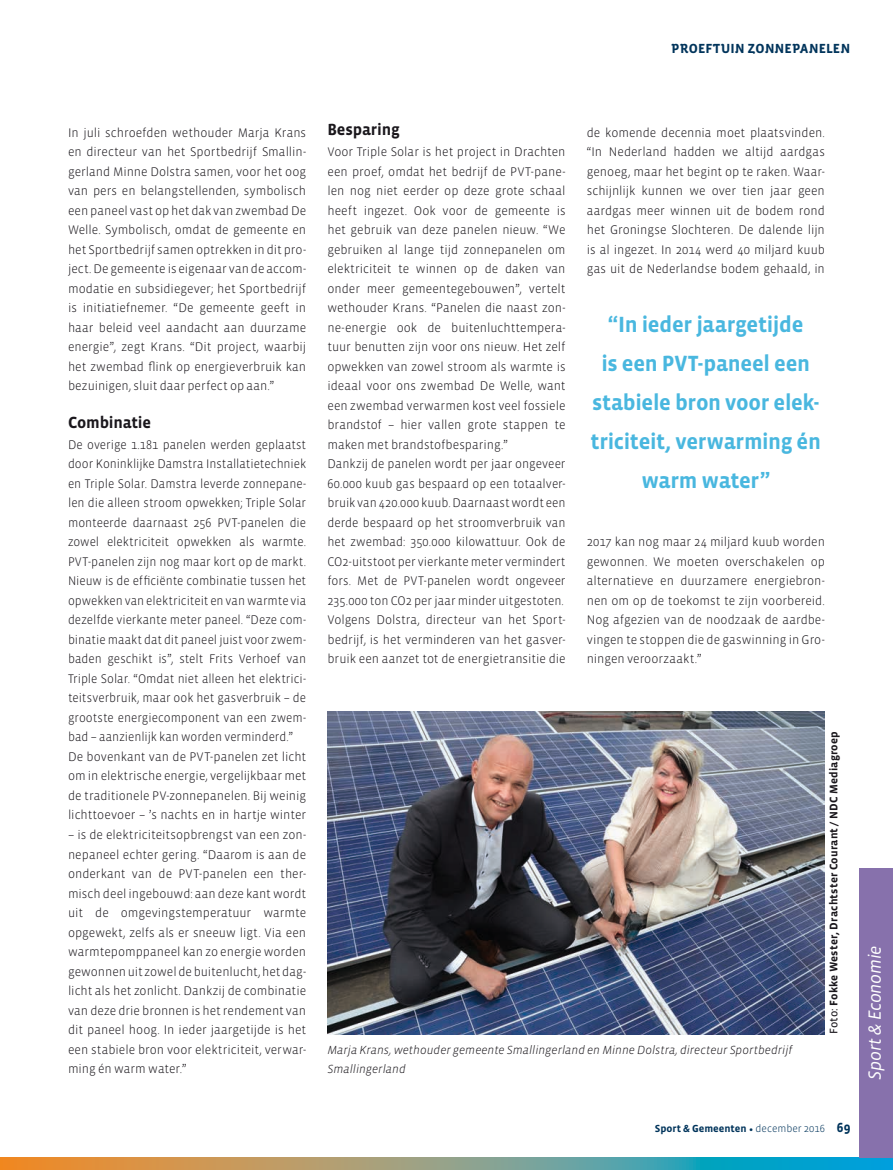
<style>
.page{position:relative;width:893px;height:1170px;background:#fff}
.page>*{position:absolute;margin:0;border:0;box-sizing:border-box;transform-origin:0 0}
.t1{font:700 22.5px/39px "Vista Sans";letter-spacing:-.015em;color:#49b7df;text-align:center}
.t2{font:italic 18px "Vista Sans";letter-spacing:-.02em;color:#fff}
.t3{font:700 16.5px "Vista Sans";letter-spacing:-.01em;color:#1a171c}
.t4{font:700 13.5px "Vista Sans Alt";letter-spacing:.005em;color:#00345b}
.t5{font:700 13.5px "Vista Sans";color:#00345b}
.t6{font:300 12.75px/19.5px "Vista Sans";color:#1a171c;text-align:justify}
.t7{font:300 12.75px/19.5px "Vista Sans";color:#1a171c;scale:.95 1}
.t8{font:italic 300 12px/19.5px "Vista Sans";color:#1a171c}
.t9{font:700 11.25px "Vista Sans";letter-spacing:.015em;color:#1a171c}
.t10{font:700 10.5px "Vista Sans";color:#00345b}
.s1{font-family:"Vista Sans Reg";font-weight:400}
.s2{font-family:"Minion Pro";font-weight:400}
.s3{font-weight:300}
</style>
<div class="page">
<svg style="left:0;top:1157px;width:893px;height:12px;background:#809c86"></svg>
<div style="left:859px;top:867px;width:34px;height:290px;background:#8771ac"></div>
<img style="left:327px;top:711px;width:498px;height:323px">
<p class="t4" style="left:671px;top:41px;width:181px">PROEFTUIN ZONNEPANELEN</p>
<p class="t6" style="left:68px;top:123px;width:240px">In juli schroefden wethouder Marja Krans en directeur van het Sportbedrijf Smallin&shy;gerland Minne Dolstra samen, voor het oog van pers en belangstellenden, symbolisch een paneel vast op het dak van zwembad De Welle. Symbolisch, omdat de gemeente en het Sportbedrijf samen optrekken in dit pro&shy;ject. De gemeente is eigenaar van de accom&shy;modatie en subsidiegever; het Sportbedrijf is initiatiefnemer. “De gemeente geeft in haar beleid veel aandacht aan duurzame energie”, zegt Krans. “Dit project, waarbij het zwembad flink op energieverbruik kan bezuinigen, sluit daar perfect op aan.”</p>
<p class="t3" style="left:68px;top:414px;width:85px">Combinatie</p>
<p class="t7" style="left:68px;top:435px;width:252px">De overige 1.181 panelen werden geplaatst door Koninklijke Damstra Installatietechniek en Triple Solar. Damstra leverde zonnepane&shy;len die alleen stroom opwekken; Triple Solar monteerde daarnaast 256 PVT-panelen die zowel elektriciteit opwekken als warmte.<br>PVT-panelen zijn nog maar kort op de markt.<br>Nieuw is de efficiënte combinatie tussen het opwekken van elektriciteit en van warmte via dezelfde vierkante meter paneel. “Deze com&shy;binatie maakt dat dit paneel juist voor zwem&shy;baden geschikt is”, stelt Frits Verhoef van Triple Solar. “Omdat niet alleen het elektrici&shy;teitsverbruik, maar ook het gasverbruik – de grootste energiecomponent van een zwem&shy;bad – aanzienlijk kan worden verminderd.” De bovenkant van de PVT-panelen zet licht om in elektrische energie, vergelijkbaar met de traditionele PV-zonnepanelen. Bij weinig lichttoevoer – ’s nachts en in hartje winter</p>
<p class="t6" style="left:68px;top:825px;width:240px">– is de elektriciteitsopbrengst van een zon&shy;nepaneel echter gering. “Daarom is aan de onderkant van de PVT-panelen een ther&shy;misch deel ingebouwd: aan deze kant wordt uit de omgevingstemperatuur warmte opgewekt, zelfs als er sneeuw ligt. Via een warmtepomppaneel kan zo energie worden gewonnen uit zowel de buitenlucht, het dag&shy;licht als het zonlicht. Dankzij de combinatie van deze drie bronnen is het rendement van dit paneel hoog. In ieder jaargetijde is het een stabiele bron voor elektriciteit, verwar&shy;ming én warm water.”</p>
<p class="t3" style="left:327px;top:121px;width:74px">Besparing</p>
<p class="t6" style="left:327px;top:142px;width:240px;text-align:left">Voor Triple Solar is het project in Drachten een proef, omdat het bedrijf de PVT-pane&shy;len nog niet eerder op deze grote schaal heeft ingezet. Ook voor de gemeente is het gebruik van deze panelen nieuw. “We gebruiken al lange tijd zonnepanelen om elektriciteit te winnen op de daken van onder meer gemeentegebouwen”, vertelt wethouder Krans. “Panelen die naast zon&shy;ne-energie ook de buitenluchttempera&shy;tuur benutten zijn voor ons nieuw. Het zelf opwekken van zowel stroom als warmte is ideaal voor ons zwembad De Welle, want een zwembad verwarmen kost veel fossiele brandstof – hier vallen grote stappen te maken met brandstofbesparing.”<br>Dankzij de panelen wordt per jaar ongeveer 60.000 kuub gas bespaard op een totaalver&shy;bruik van 420.000 kuub. Daarnaast wordt een derde bespaard op het stroomverbruik van het zwembad: 350.000 kilowattuur. Ook de CO2-uitstoot per vierkante meter vermindert fors. Met de PVT-panelen wordt ongeveer 235.000 ton CO2 per jaar minder uitgestoten.<br>Volgens Dolstra, directeur van het Sport&shy;bedrijf, is het verminderen van het gasver&shy;bruik een aanzet tot de energietransitie die</p>
<p class="t6" style="left:587px;top:123px;width:240px">de komende decennia moet plaatsvinden. “In Nederland hadden we altijd aardgas genoeg, maar het begint op te raken. Waar&shy;schijnlijk kunnen we over tien jaar geen aardgas meer winnen uit de bodem rond het Groningse Slochteren. De dalende lijn is al ingezet. In 2014 werd 40 miljard kuub gas uit de Nederlandse bodem gehaald, in</p>
<h1 class="t1" style="left:591px;top:305px;width:232px">“In ieder jaargetijde<br>is een PVT-paneel een stabiele bron voor elek&shy;triciteit, verwarming én warm water”</h1>
<p class="t6" style="left:587px;top:532px;width:240px">2017 kan nog maar 24 miljard kuub worden gewonnen. We moeten overschakelen op alternatieve en duurzamere energiebron&shy;nen om op de toekomst te zijn voorbereid.<br>Nog afgezien van de noodzaak de aardbe&shy;vingen te stoppen die de gaswinning in Gro&shy;ningen veroorzaakt.”</p>
<p class="t8" style="left:327px;top:1039px;width:466px">Marja Krans, wethouder gemeente Smallingerland en Minne Dolstra, directeur Sportbedrijf<br>Smallingerland</p>
<p class="t9" style="left:828px;top:1034px;width:304px;rotate:-90deg"><span class="s1">Foto:</span> Fokke Wester, Drachtster Courant / NDC Mediagroep</p>
<p class="t10" style="left:655px;top:1122px;width:172px">Sport &amp; Gemeenten <span class="s2">•</span> <span class="s3">december 2016</span></p>
<p class="t5" style="left:837px;top:1120px;width:15px">69</p>
<h2 class="t2" style="left:866px;top:1079px;width:135px;rotate:-90deg">Sport &amp; Economie</h2>
</div>
